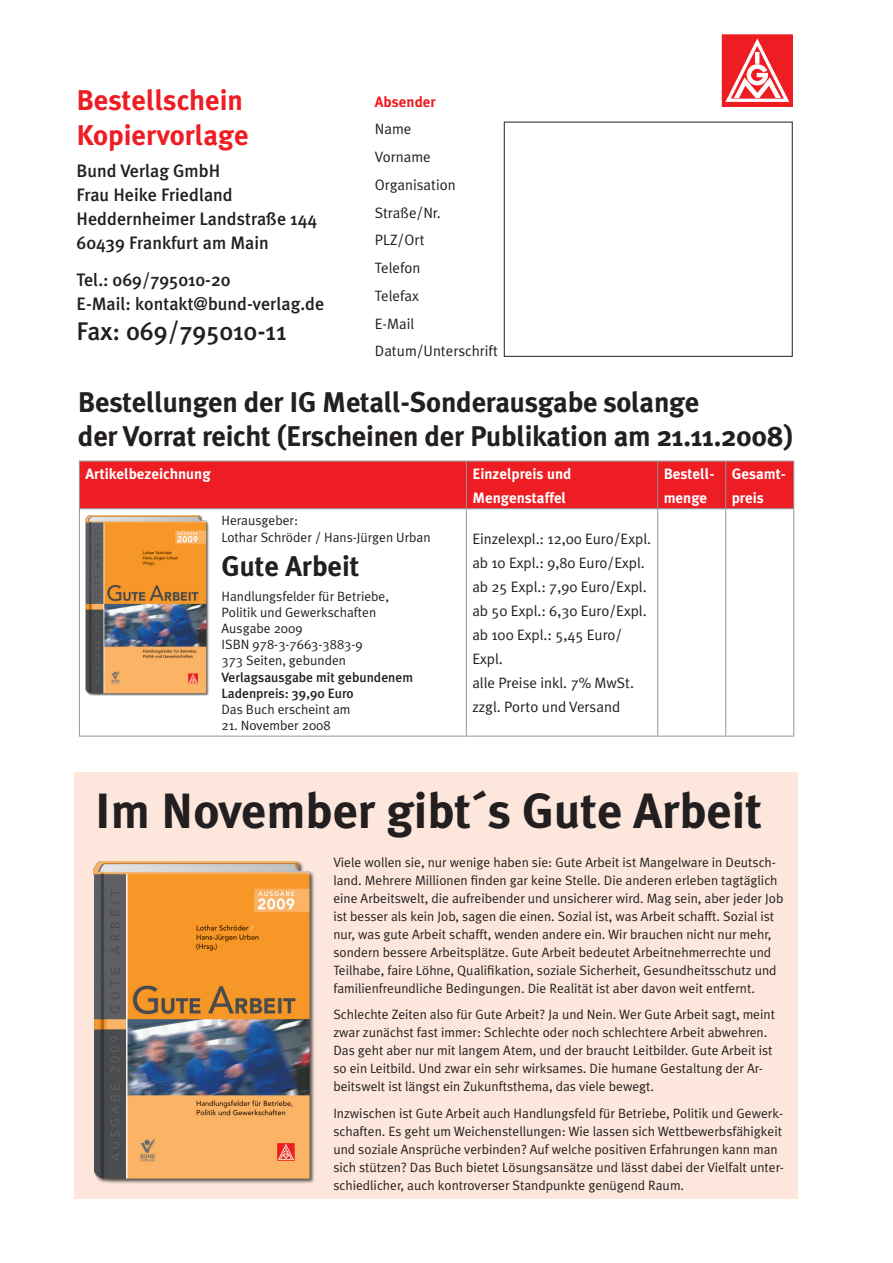
<style>
.page{position:relative;width:893px;height:1263px;background:#fff}
.page>*{position:absolute;margin:0;border:0;box-sizing:border-box;transform-origin:0 0}
.t1{font:700 49.5px "Meta Plus";color:#231f20}
.t2{font:700 28.5px/34.2px "Meta Plus";letter-spacing:-.01em;color:#231f20}
.t3{font:700 28.5px/34.2px "Meta Plus";color:#ee1d23}
.t4{font:500 25.5px "Meta Plus";color:#231f20}
.t5{font:500 18px/24px "Meta Plus";color:#231f20}
.t6{font:15px/27.8px "Meta Plus Normal";color:#231f20}
.t7{font:700 15px/24px "Meta Plus";color:#fff}
.t8{font:700 15px "Meta Plus";color:#ee1d23}
.t9{font:13.5px/18px "Meta Plus Normal";color:#231f20}
.t10{font:500 13.5px/16.2px "Meta Plus";color:#231f20}
</style>
<div class="page">
<div style="left:74px;top:772px;width:723px;height:427px;background:#fde7dc"></div>
<img style="left:94px;top:861px;width:221px;height:323px">
<div style="left:80px;top:462px;width:713px;height:46px;background:#ee1d23"></div>
<hr style="left:79px;top:461px;width:387px;height:1px;background:#939598">
<hr style="left:79px;top:461px;width:1px;height:47px;background:#939598">
<hr style="left:466px;top:461px;width:192px;height:1px;background:#939598">
<hr style="left:466px;top:461px;width:1px;height:47px;background:#939598">
<hr style="left:658px;top:461px;width:68px;height:1px;background:#939598">
<hr style="left:657px;top:461px;width:1px;height:47px;background:#939598">
<hr style="left:726px;top:461px;width:68px;height:1px;background:#939598">
<hr style="left:725px;top:461px;width:1px;height:47px;background:#939598">
<hr style="left:793px;top:461px;width:1px;height:47px;background:#939598">
<hr style="left:79px;top:508px;width:387px;height:1px;background:#939598">
<hr style="left:79px;top:509px;width:1px;height:227px;background:#939598">
<hr style="left:466px;top:508px;width:192px;height:1px;background:#939598">
<hr style="left:466px;top:509px;width:1px;height:227px;background:#939598">
<hr style="left:658px;top:508px;width:68px;height:1px;background:#939598">
<hr style="left:657px;top:509px;width:1px;height:227px;background:#939598">
<hr style="left:726px;top:508px;width:68px;height:1px;background:#939598">
<hr style="left:725px;top:509px;width:1px;height:227px;background:#939598">
<hr style="left:793px;top:509px;width:1px;height:227px;background:#939598">
<hr style="left:79px;top:736px;width:387px;height:1px;background:#939598">
<hr style="left:466px;top:736px;width:192px;height:1px;background:#939598">
<hr style="left:658px;top:736px;width:68px;height:1px;background:#939598">
<hr style="left:726px;top:736px;width:68px;height:1px;background:#939598">
<img style="left:86px;top:515px;width:123px;height:181px">
<div style="left:504px;top:122px;width:289px;height:235px;border:1px solid #231f20"></div>
<div style="left:722px;top:35px;width:70px;height:71px;border:1px solid #ee1d23"></div>
<svg style="left:724px;top:35px;width:68px;height:70px"></svg>
<h2 class="t3" style="left:77px;top:83px;width:173px">Bestellschein<br>Kopiervorlage</h2>
<h3 class="t5" style="left:77px;top:159px;width:242px">Bund Verlag GmbH<br>Frau Heike Friedland<br>Heddernheimer Landstraße 144<br>60439 Frankfurt am Main</h3>
<h3 class="t5" style="left:77px;top:267px;width:249px">Tel.: 069/795010-20<br>E-Mail: kontakt@bund-verlag.de</h3>
<h3 class="t4" style="left:77px;top:317px;width:212px">Fax: 069/795010-11</h3>
<p class="t8" style="left:375px;top:93px;width:62px">Absender</p>
<p class="t6" style="left:375px;top:115px;width:124px">Name<br>Vorname<br>Organisation<br>Straße/Nr.<br>PLZ/Ort<br>Telefon<br>Telefax<br>E-Mail<br>Datum/Unterschrift</p>
<h2 class="t2" style="left:78px;top:385px;width:717px">Bestellungen der IG Metall-Sonderausgabe solange<br>der Vorrat reicht (Erscheinen der Publikation am 21.11.2008)</h2>
<p class="t7" style="left:85px;top:461px;width:127px">Artikelbezeichnung</p>
<p class="t7" style="left:472px;top:461px;width:101px">Einzelpreis und<br>Mengenstaffel</p>
<p class="t7" style="left:664px;top:461px;width:52px">Bestell&shy;menge</p>
<p class="t7" style="left:732px;top:461px;width:56px">Gesamt&shy;preis</p>
<p class="t9" style="left:221px;top:512px;width:211px;line-height:16.2px">Herausgeber:<br>Lothar Schröder / Hans-Jürgen Urban</p>
<h2 class="t2" style="left:221px;top:549px;width:139px">Gute Arbeit</h2>
<p class="t9" style="left:221px;top:588px;width:169px;line-height:16.2px">Handlungsfelder für Betriebe,<br>Politik und Gewerkschaften<br>Ausgabe 2009<br>ISBN 978-3-7663-3883-9<br>373 Seiten, gebunden</p>
<p class="t10" style="left:221px;top:669px;width:193px">Verlagsausgabe mit gebundenem<br>Ladenpreis: 39,90 Euro</p>
<p class="t9" style="left:221px;top:700px;width:131px">Das Buch erscheint am</p>
<p class="t9" style="left:221px;top:716px;width:111px">21. November 2008</p>
<p class="t6" style="left:472px;top:527px;width:180px;line-height:24px">Einzelexpl.: 12,00 Euro/Expl. ab 10 Expl.: 9,80 Euro/Expl. ab 25 Expl.: 7,90 Euro/Expl. ab 50 Expl.: 6,30 Euro/Expl. ab 100 Expl.: 5,45 Euro/<br>Expl.<br>alle Preise inkl. 7% MwSt. zzgl. Porto und Versand</p>
<h1 class="t1" style="left:95px;top:782px;width:668px">Im November gibt´s Gute Arbeit</h1>
<p class="t9" style="left:333px;top:853px;width:452px">Viele wollen sie, nur wenige haben sie: Gute Arbeit ist Mangelware in Deutsch&shy;land. Mehrere Millionen finden gar keine Stelle. Die anderen erleben tagtäglich eine Arbeitswelt, die aufreibender und unsicherer wird. Mag sein, aber jeder Job ist besser als kein Job, sagen die einen. Sozial ist, was Arbeit schafft. Sozial ist nur, was gute Arbeit schafft, wenden andere ein. Wir brauchen nicht nur mehr, sondern bessere Arbeitsplätze. Gute Arbeit bedeutet Arbeitnehmerrechte und Teilhabe, faire Löhne, Qualifikation, soziale Sicherheit, Gesundheitsschutz und familienfreundliche Bedingungen. Die Realität ist aber davon weit entfernt.</p>
<p class="t9" style="left:333px;top:1005px;width:443px">Schlechte Zeiten also für Gute Arbeit? Ja und Nein. Wer Gute Arbeit sagt, meint zwar zunächst fast immer: Schlechte oder noch schlechtere Arbeit abwehren.<br>Das geht aber nur mit langem Atem, und der braucht Leitbilder. Gute Arbeit ist so ein Leitbild. Und zwar ein sehr wirksames. Die humane Gestaltung der Ar&shy;beitswelt ist längst ein Zukunftsthema, das viele bewegt.</p>
<p class="t9" style="left:333px;top:1104px;width:452px">Inzwischen ist Gute Arbeit auch Handlungsfeld für Betriebe, Politik und Gewerk&shy;schaften. Es geht um Weichenstellungen: Wie lassen sich Wettbewerbsfähigkeit und soziale Ansprüche verbinden? Auf welche positiven Erfahrungen kann man sich stützen? Das Buch bietet Lösungsansätze und lässt dabei der Vielfalt unter&shy;schiedlicher, auch kontroverser Standpunkte genügend Raum.</p>
</div>
